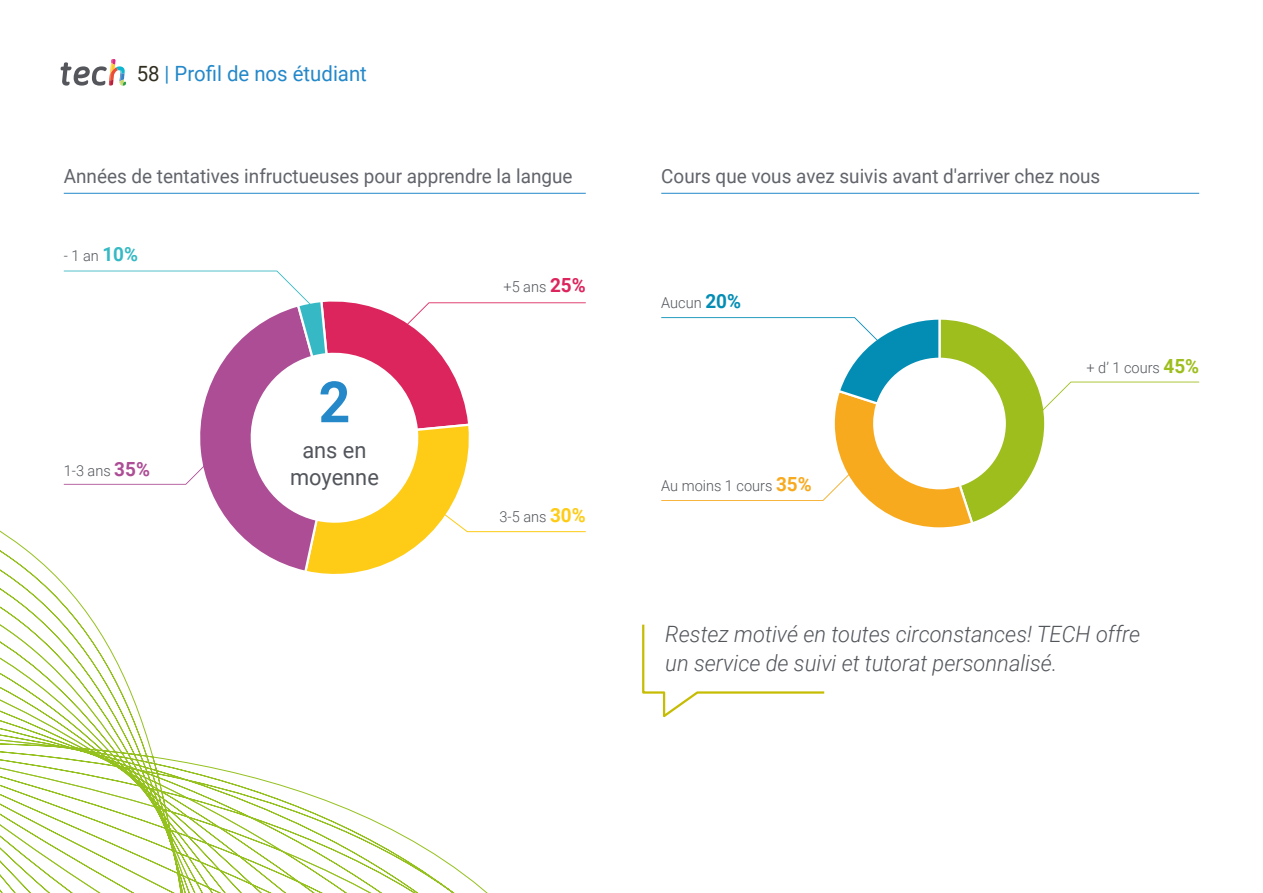
<style>
.page{position:relative;width:1263px;height:893px;background:#fff}
.page>*{position:absolute;margin:0;border:0;box-sizing:border-box;transform-origin:0 0}
.t1{font:700 57px "Roboto";color:#2488c9}
.t2{font:italic 300 22.5px/28.5px "Roboto";color:#52555b}
.t3{font:22.5px/27px "Roboto";color:#52555b;text-align:center}
.t4{font:21px "Roboto";color:#2488c9}
.t5{font:19.5px "Roboto";color:#61646a}
.t6{font:300 15px "Roboto";color:#52555b}
.s1{color:#312e20}
.s2{font-weight:700;font-size:19.5px;color:#36b9c4}
.s3{font-weight:700;font-size:19.5px;color:#ad4d95}
.s4{font-weight:700;font-size:19.5px;color:#dc245d}
.s5{font-weight:700;font-size:19.5px;color:#fecb16}
.s6{font-weight:700;font-size:19.5px;color:#038db5}
.s7{font-weight:700;font-size:19.5px;color:#f8aa1f}
.s8{font-weight:700;font-size:19.5px;color:#9dbe1d}
</style>
<div class="page">
<svg style="left:61px;top:59px;width:65px;height:27px"></svg>
<hr style="left:64px;top:193px;width:522px;height:1px;background:#2488c9">
<svg style="left:64px;top:271px;width:522px;height:262px"></svg>
<hr style="left:661px;top:193px;width:538px;height:1px;background:#2488c9">
<svg style="left:661px;top:317px;width:538px;height:211px"></svg>
<svg style="left:642px;top:624px;width:183px;height:94px"></svg>
<svg style="left:0;top:518px;width:508px;height:375px"></svg>
<p class="t4" style="left:137px;top:59px;width:232px"><span class="s1">58</span> | Profil de nos étudiant</p>
<p class="t5" style="left:64px;top:162px;width:510px">Années de tentatives infructueuses pour apprendre la langue</p>
<p class="t6" style="left:64px;top:245px;width:76px">- 1 an <span class="s2">10%</span></p>
<p class="t6" style="left:64px;top:460px;width:88px">1-3 ans <span class="s3">35%</span></p>
<h1 class="t1" style="left:319px;top:362px;width:33px">2</h1>
<p class="t3" style="left:290px;top:435px;width:90px">ans en moyenne</p>
<p class="t6" style="left:503px;top:276px;width:84px">+5 ans <span class="s4">25%</span></p>
<p class="t6" style="left:500px;top:506px;width:88px">3-5 ans <span class="s5">30%</span></p>
<p class="t5" style="left:661px;top:162px;width:441px">Cours que vous avez suivis avant d'arriver chez nous</p>
<p class="t6" style="left:661px;top:292px;width:81px">Aucun <span class="s6">20%</span></p>
<p class="t6" style="left:661px;top:475px;width:152px">Au moins 1 cours <span class="s7">35%</span></p>
<p class="t6" style="left:1086px;top:357px;width:114px">+ d’ 1 cours <span class="s8">45%</span></p>
<p class="t2" style="left:665px;top:619px;width:476px">Restez motivé en toutes circonstances! TECH offre un service de suivi et tutorat personnalisé.</p>
</div>
